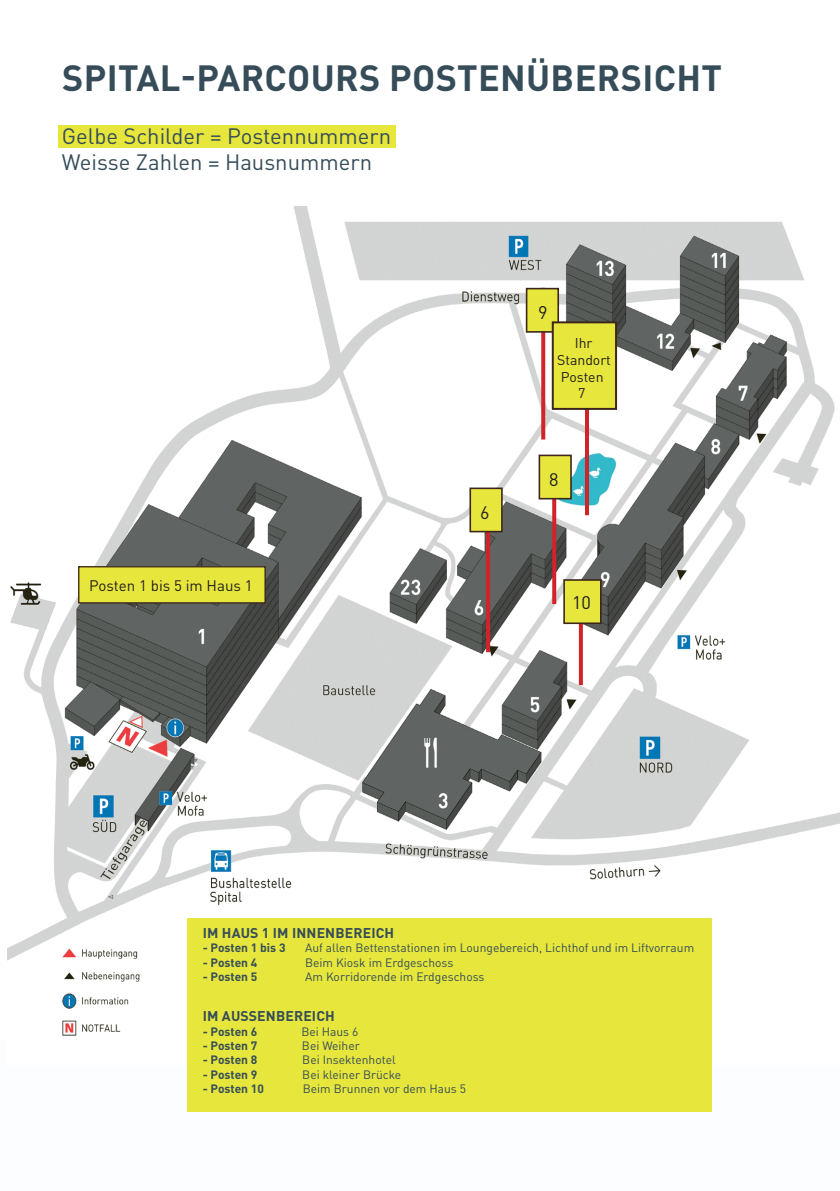
<style>
.page{position:relative;width:840px;height:1191px;background:#fff}
.page>*{position:absolute;margin:0;border:0;box-sizing:border-box;transform-origin:0 0}
.t1{font:700 36px "DINOT";letter-spacing:.01em;color:#364d59}
.t2{font:22px/26.4px "DINOT";color:#364d59}
.t3{font:18px "DINOT";color:#231f20}
.t4{font:15px "DINOT";color:#231f20}
.t5{font:700 14px "DINOT";letter-spacing:.01em;color:#364d59}
.t6{font:14px/16.8px "DINOT";color:#231f20;text-align:center}
.t7{font:12px "DINOT";color:#364d59}
.t8{font:700 12px "DINOT";letter-spacing:-.005em;color:#364d59}
</style>
<div class="page">
<div style="left:58px;top:125px;width:337px;height:22px;background:#e6e63c"></div>
<img style="left:7px;top:206px;width:832px;height:858px">
<hr style="left:486px;top:503px;width:4px;height:149px;background:#d1232a">
<svg style="left:584px;top:410px;width:4px;height:105px"></svg>
<svg style="left:578px;top:624px;width:4px;height:61px"></svg>
<div style="left:563px;top:580px;width:37px;height:43px;background:#e6e63c"></div>
<div style="left:563px;top:579px;width:38px;height:45px;border:2px solid #3d271d"></div>
<svg style="left:541px;top:333px;width:4px;height:106px"></svg>
<div style="left:526px;top:289px;width:32px;height:43px;background:#e6e63c"></div>
<div style="left:525px;top:288px;width:33px;height:45px;border:2px solid #3d271d"></div>
<svg style="left:552px;top:499px;width:4px;height:105px"></svg>
<div style="left:539px;top:455px;width:31px;height:44px;background:#e6e63c"></div>
<div style="left:538px;top:454px;width:33px;height:45px;border:2px solid #3d271d"></div>
<div style="left:79px;top:567px;width:186px;height:36px;background:#e6e63c"></div>
<div style="left:78px;top:566px;width:188px;height:37px;border:1px solid #3d271d"></div>
<div style="left:187px;top:918px;width:524px;height:193px;background:#e6e63c"></div>
<div style="left:552px;top:322px;width:63px;height:87px;background:#e6e63c"></div>
<div style="left:551px;top:321px;width:65px;height:89px;border:2px solid #3d271d"></div>
<div style="left:470px;top:488px;width:31px;height:43px;background:#e6e63c"></div>
<div style="left:469px;top:487px;width:33px;height:45px;border:2px solid #3d271d"></div>
<h1 class="t1" style="left:62px;top:50px;width:661px">SPITAL-PARCOURS POSTENÜBERSICHT</h1>
<h2 class="t2" style="left:62px;top:121px;width:330px">Gelbe Schilder = Postennummern<br>Weisse Zahlen = Hausnummern</h2>
<h3 class="t3" style="left:538px;top:299px;width:11px">9</h3>
<p class="t6" style="left:557px;top:333px;width:55px">Ihr<br>Standort<br>Posten<br>7</p>
<h3 class="t3" style="left:580px;top:351px;width:11px">7</h3>
<p class="t4" style="left:89px;top:574px;width:165px">Posten 1 bis 5 im Haus 1</p>
<h3 class="t3" style="left:480px;top:498px;width:11px">6</h3>
<h3 class="t3" style="left:549px;top:466px;width:11px">8</h3>
<h3 class="t3" style="left:571px;top:588px;width:20px">10</h3>
<p class="t5" style="left:203px;top:922px;width:193px">IM HAUS 1 IM INNENBEREICH</p>
<p class="t8" style="left:202px;top:938px;width:84px">- Posten 1 bis 3</p>
<p class="t7" style="left:305px;top:939px;width:390px">Auf allen Bettenstationen im Loungebereich, Lichthof und im Liftvorraum</p>
<p class="t8" style="left:202px;top:953px;width:56px">- Posten 4</p>
<p class="t7" style="left:305px;top:953px;width:150px">Beim Kiosk im Erdgeschoss</p>
<p class="t8" style="left:202px;top:967px;width:56px">- Posten 5</p>
<p class="t7" style="left:305px;top:967px;width:181px">Am Korridorende im Erdgeschoss</p>
<p class="t5" style="left:203px;top:1005px;width:133px">IM AUSSENBEREICH</p>
<p class="t8" style="left:202px;top:1022px;width:56px">- Posten 6</p>
<p class="t7" style="left:301px;top:1022px;width:59px">Bei Haus 6</p>
<p class="t8" style="left:202px;top:1036px;width:56px">- Posten 7</p>
<p class="t7" style="left:302px;top:1036px;width:59px">Bei Weiher</p>
<p class="t8" style="left:202px;top:1050px;width:56px">- Posten 8</p>
<p class="t7" style="left:302px;top:1051px;width:95px">Bei Insektenhotel</p>
<p class="t8" style="left:202px;top:1065px;width:56px">- Posten 9</p>
<p class="t7" style="left:302px;top:1065px;width:100px">Bei kleiner Brücke</p>
<p class="t8" style="left:202px;top:1079px;width:63px">- Posten 10</p>
<p class="t7" style="left:303px;top:1079px;width:165px">Beim Brunnen vor dem Haus 5</p>
</div>
